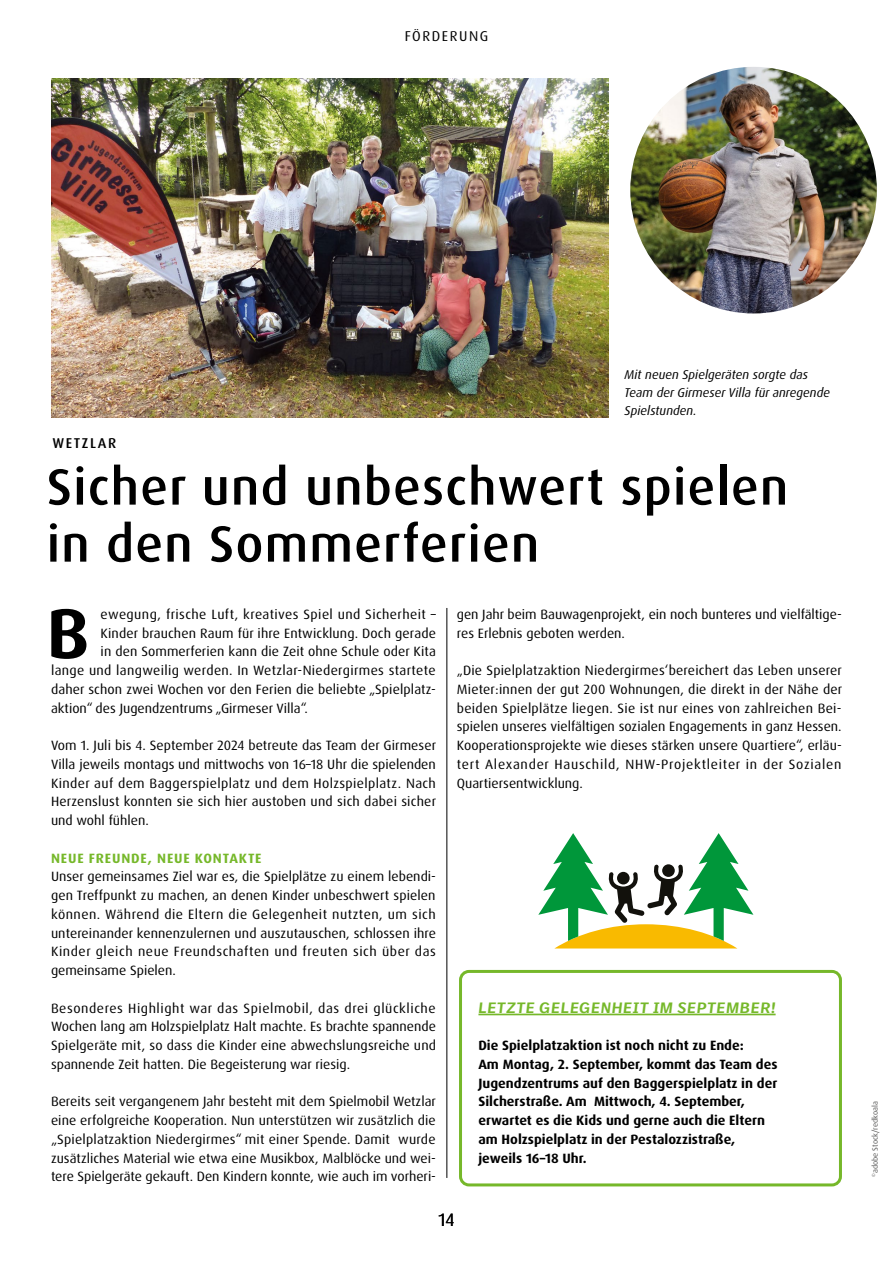
<style>
.page{position:relative;width:893px;height:1263px;background:#fff}
.page>*{position:absolute;margin:0;border:0;box-sizing:border-box;transform-origin:0 0}
.t1{font:700 70.5px "Dax OT";color:#000}
.t2{font:500 51px/57px "Dax OT";letter-spacing:.025em;color:#000}
.t3{font:18px "Dax OT";color:#000}
.t4{font:italic 600 15px "Real Text Pro";letter-spacing:.045em;color:#76b82a}
.t5{font:14.25px "Dax OT";letter-spacing:.11em;color:#000}
.t6{font:500 14.25px "Dax OT";letter-spacing:.11em;color:#000}
.t7{font:13.5px/18.8px "Dax OT";letter-spacing:.005em;color:#000;text-align:justify}
.t8{font:700 13.5px/18.8px "Dax OT";color:#000}
.t9{font:13.5px "Dax OT";letter-spacing:.025em;color:#000}
.t10{font:13.5px "Dax OT";letter-spacing:.03em;color:#000}
.t11{font:700 13.5px "Dax OT";letter-spacing:.06em;color:#76b82a}
.t12{font:italic 12.75px/18px "Dax OT";color:#000}
.t13{font:7.8px "Dax OT";color:#575756}
</style>
<div class="page">
<hr style="left:446px;top:608px;width:1px;height:570px;background:#000">
<img style="left:52px;top:79px;width:556px;height:338px">
<div style="left:459px;top:970px;width:383px;height:216px;border:3px solid #76b82a;border-radius:9px"></div>
<hr style="left:478px;top:1013px;width:298px;height:2px;background:#76b82a">
<img style="left:630px;top:67px;width:247px;height:246px;border-radius:123px">
<svg style="left:538px;top:833px;width:215px;height:115px"></svg>
<p class="t5" style="left:405px;top:27px;width:85px">FÖRDERUNG</p>
<p class="t12" style="left:625px;top:366px;width:207px">Mit neuen Spielgeräten sorgte das<br>Team der Girmeser Villa für anregende<br>Spielstunden.</p>
<p class="t6" style="left:53px;top:434px;width:65px">WETZLAR</p>
<h2 class="t2" style="left:47px;top:459px;width:743px">Sicher und unbeschwert spielen in den Sommerferien</h2>
<p class="t10" style="left:101px;top:606px;width:337px">ewegung, frische Luft, kreatives Spiel und Sicherheit –</p>
<p class="t7" style="left:101px;top:624px;width:337px">Kinder brauchen Raum für ihre Entwicklung. Doch gerade</p>
<p class="t7" style="left:101px;top:642px;width:337px">in den Sommerferien kann die Zeit ohne Schule oder Kita</p>
<p class="t9" style="left:51px;top:662px;width:386px">lange und langweilig werden. In Wetzlar-Niedergirmes startete</p>
<p class="t7" style="left:51px;top:680px;width:386px">daher schon zwei Wochen vor den Ferien die beliebte „Spielplatz-</p>
<p class="t7" style="left:51px;top:699px;width:258px">aktion“ des Jugendzentrums „Girmeser Villa“.</p>
<p class="t7" style="left:51px;top:736px;width:387px">Vom 1. Juli bis 4. September 2024 betreute das Team der Girmeser Villa jeweils montags und mittwochs von 16–18 Uhr die spielenden Kinder auf dem Baggerspielplatz und dem Holzspielplatz. Nach Herzenslust konnten sie sich hier austoben und sich dabei sicher und wohl fühlen.</p>
<p class="t11" style="left:51px;top:849px;width:212px">NEUE FREUNDE, NEUE KONTAKTE</p>
<p class="t7" style="left:51px;top:867px;width:386px">Unser gemeinsames Ziel war es, die Spielplätze zu einem lebendi&shy;gen Treffpunkt zu machen, an denen Kinder unbeschwert spielen können. Während die Eltern die Gelegenheit nutzten, um sich untereinander kennenzulernen und auszutauschen, schlossen ihre Kinder gleich neue Freundschaften und freuten sich über das gemeinsame Spielen.</p>
<p class="t7" style="left:51px;top:999px;width:387px">Besonderes Highlight war das Spielmobil, das drei glückliche Wochen lang am Holzspielplatz Halt machte. Es brachte spannende Spielgeräte mit, so dass die Kinder eine abwechslungsreiche und spannende Zeit hatten. Die Begeisterung war riesig.</p>
<p class="t7" style="left:51px;top:1092px;width:386px">Bereits seit vergangenem Jahr besteht mit dem Spielmobil Wetzlar eine erfolgreiche Kooperation. Nun unterstützen wir zusätzlich die „Spielplatzaktion Niedergirmes“ mit einer Spende. Damit wurde zusätzliches Material wie etwa eine Musikbox, Malblöcke und wei&shy;tere Spielgeräte gekauft. Den Kindern konnte, wie auch im vorheri-</p>
<h1 class="t1" style="left:47px;top:588px;width:44px">B</h1>
<p class="t7" style="left:457px;top:605px;width:386px">gen Jahr beim Bauwagenprojekt, ein noch bunteres und vielfältige&shy;res Erlebnis geboten werden.</p>
<p class="t7" style="left:457px;top:661px;width:387px">„Die Spielplatzaktion Niedergirmes‘bereichert das Leben unserer Mieter:innen der gut 200 Wohnungen, die direkt in der Nähe der beiden Spielplätze liegen. Sie ist nur eines von zahlreichen Bei&shy;spielen unseres vielfältigen sozialen Engagements in ganz Hessen.<br>Kooperationsprojekte wie dieses stärken unsere Quartiere“, erläu&shy;tert Alexander Hauschild, NHW-Projektleiter in der Sozialen Quartiersentwicklung.</p>
<p class="t4" style="left:478px;top:996px;width:299px">LETZTE GELEGENHEIT IM SEPTEMBER!</p>
<p class="t8" style="left:478px;top:1036px;width:301px">Die Spielplatzaktion ist noch nicht zu Ende:<br>Am Montag, 2. September, kommt das Team des Jugendzentrums auf den Baggerspielplatz in der Silcherstraße. Am Mittwoch, 4. September, erwartet es die Kids und gerne auch die Eltern am Holzspielplatz in der Pestalozzistraße, jeweils 16–18 Uhr.</p>
<h3 class="t3" style="left:438px;top:1208px;width:18px">14</h3>
<p class="t13" style="left:870px;top:1177px;width:77px;rotate:-90deg"><sup>©</sup>adobe Stock/redkoala</p>
</div>
